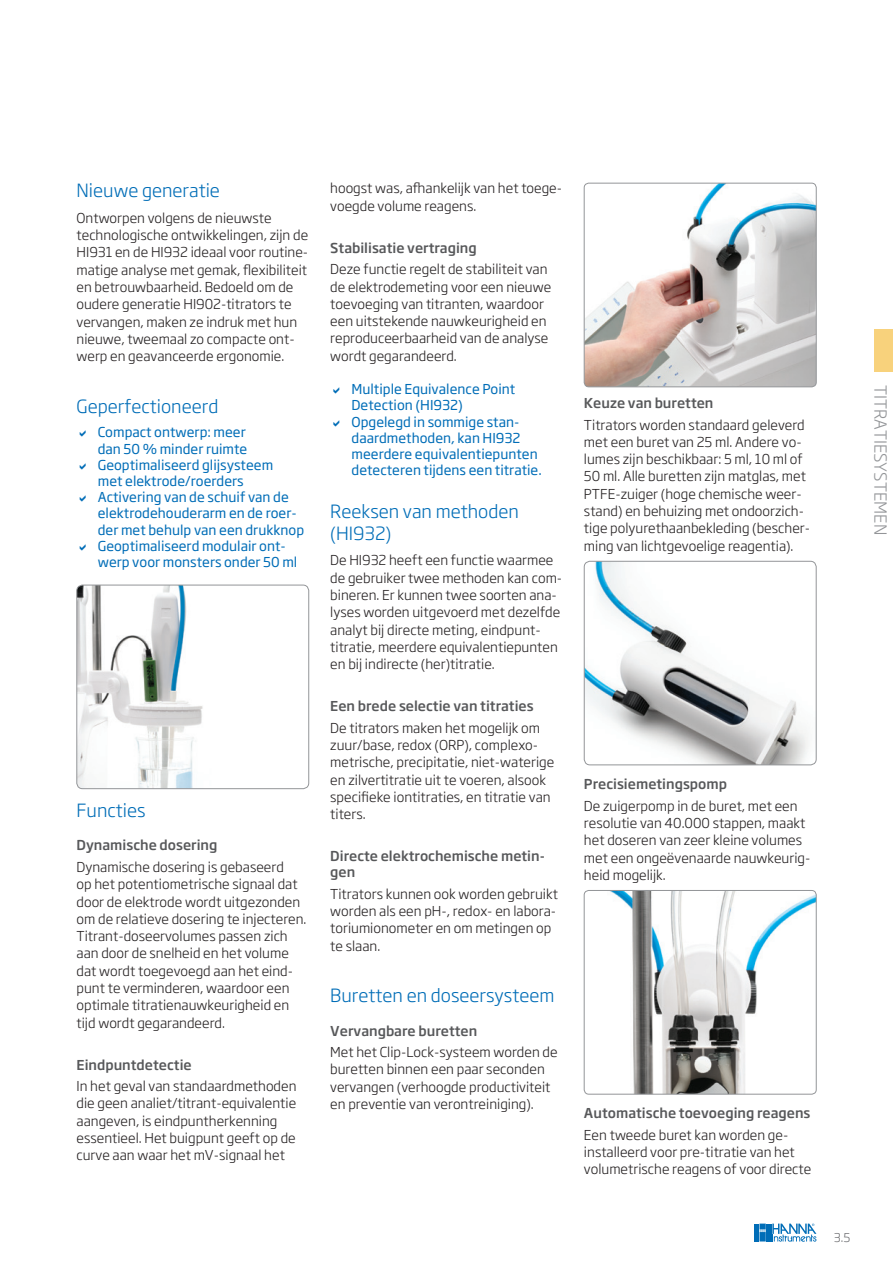
<style>
.page{position:relative;width:893px;height:1263px;background:#fff}
.page>*{position:absolute;margin:0;border:0;box-sizing:border-box;transform-origin:0 0}
.Titel_2{font:300 18px/21.6px "Soho Gothic Pro";color:#006db7}
.t1{font:300 16.5px "Soho Gothic Pro";color:#939598}
.t2{font:300 13.5px/17.2px "Soho Gothic Pro";color:#231f20}
.t3{font:13.5px/16.2px "Soho Gothic Pro";color:#006db7}
.Titel_3{font:500 13.5px/16.2px "Soho Gothic Pro";color:#57585a}
.t4{font:300 12px "Soho Gothic Pro";color:#6c6d70}
</style>
<div class="page">
<img style="left:77px;top:585px;width:232px;height:204px">
<div style="left:77px;top:585px;width:232px;height:204px;border:1px solid #939598;border-radius:6px"></div>
<img style="left:584px;top:183px;width:232px;height:204px">
<div style="left:584px;top:183px;width:232px;height:204px;border:1px solid #939598;border-radius:5px"></div>
<img style="left:584px;top:561px;width:232px;height:204px">
<div style="left:584px;top:561px;width:232px;height:204px;border:1px solid #939598;border-radius:6px"></div>
<img style="left:584px;top:890px;width:232px;height:204px">
<div style="left:584px;top:890px;width:232px;height:204px;border:1px solid #939598;border-radius:5px"></div>
<svg style="left:754px;top:1223px;width:62px;height:19px"></svg>
<div style="left:874px;top:329px;width:19px;height:43px;background:#f8d27c"></div>
<p class="Titel_2" style="left:77px;top:178px;width:145px">Nieuwe generatie</p>
<p class="t2" style="left:77px;top:208px;width:233px">Ontworpen volgens de nieuwste technologische ontwikkelingen, zijn de HI931 en de HI932 ideaal voor routine&shy;matige analyse met gemak, flexibiliteit en betrouwbaarheid. Bedoeld om de oudere generatie HI902-titrators te vervangen, maken ze indruk met hun nieuwe, tweemaal zo compacte ont&shy;werp en geavanceerde ergonomie.</p>
<p class="Titel_2" style="left:77px;top:394px;width:143px">Geperfectioneerd</p>
<p class="t3" style="left:98px;top:424px;width:151px">Compact ontwerp: meer dan 50 % minder ruimte</p>
<p class="t3" style="left:98px;top:456px;width:177px">Geoptimaliseerd glijsysteem met elektrode/roerders</p>
<p class="t3" style="left:98px;top:488px;width:208px">Activering van de schuif van de elektrodehouderarm en de roer&shy;der met behulp van een drukknop</p>
<p class="t3" style="left:98px;top:537px;width:201px">Geoptimaliseerd modulair ont&shy;werp voor monsters onder 50 ml</p>
<p class="Titel_2" style="left:77px;top:799px;width:71px">Functies</p>
<p class="Titel_3" style="left:77px;top:836px;width:142px">Dynamische dosering</p>
<p class="t2" style="left:77px;top:858px;width:231px">Dynamische dosering is gebaseerd<br>op het potentiometrische signaal dat door de elektrode wordt uitgezonden om de relatieve dosering te injecteren.<br>Titrant-doseervolumes passen zich aan door de snelheid en het volume dat wordt toegevoegd aan het eind&shy;punt te verminderen, waardoor een optimale titratienauwkeurigheid en tijd wordt gegarandeerd.</p>
<p class="Titel_3" style="left:77px;top:1055px;width:117px">Eindpuntdetectie</p>
<p class="t2" style="left:77px;top:1077px;width:221px">In het geval van standaardmethoden die geen analiet/titrant-equivalentie aangeven, is eindpuntherkenning essentieel. Het buigpunt geeft op de curve aan waar het mV-signaal het</p>
<p class="t2" style="left:330px;top:179px;width:233px">hoogst was, afhankelijk van het toege&shy;voegde volume reagens.</p>
<p class="Titel_3" style="left:330px;top:239px;width:148px">Stabilisatie vertraging</p>
<p class="t2" style="left:330px;top:260px;width:222px">Deze functie regelt de stabiliteit van de elektrodemeting voor een nieuwe toevoeging van titranten, waardoor een uitstekende nauwkeurigheid en reproduceerbaarheid van de analyse wordt gegarandeerd.</p>
<p class="t3" style="left:351px;top:380px;width:165px">Multiple Equivalence Point<br>Detection (HI932)</p>
<p class="t3" style="left:351px;top:413px;width:192px">Opgelegd in sommige stan&shy;daardmethoden, kan HI932 meerdere equivalentiepunten detecteren tijdens een titratie.</p>
<p class="Titel_2" style="left:330px;top:500px;width:190px">Reeksen van methoden (HI932)</p>
<p class="t2" style="left:330px;top:551px;width:234px">De HI932 heeft een functie waarmee de gebruiker twee methoden kan com&shy;bineren. Er kunnen twee soorten ana&shy;lyses worden uitgevoerd met dezelfde analyt bij directe meting, eindpunt&shy;titratie, meerdere equivalentiepunten en bij indirecte (her)titratie.</p>
<p class="Titel_3" style="left:330px;top:697px;width:205px">Een brede selectie van titraties</p>
<p class="t2" style="left:330px;top:718px;width:226px">De titrators maken het mogelijk om zuur/base, redox (ORP), complexo&shy;metrische, precipitatie, niet-waterige en zilvertitratie uit te voeren, alsook specifieke iontitraties, en titratie van titers.</p>
<p class="Titel_3" style="left:330px;top:847px;width:216px">Directe elektrochemische metin&shy;gen</p>
<p class="t2" style="left:330px;top:884px;width:229px">Titrators kunnen ook worden gebruikt worden als een pH-, redox- en labora&shy;toriumionometer en om metingen op te slaan.</p>
<p class="Titel_2" style="left:330px;top:984px;width:226px">Buretten en doseersysteem</p>
<p class="Titel_3" style="left:330px;top:1021px;width:149px">Vervangbare buretten</p>
<p class="t2" style="left:330px;top:1043px;width:229px">Met het Clip-Lock-systeem worden de buretten binnen een paar seconden vervangen (verhoogde productiviteit en preventie van verontreiniging).</p>
<p class="Titel_3" style="left:584px;top:394px;width:131px">Keuze van buretten</p>
<p class="t2" style="left:584px;top:415px;width:228px">Titrators worden standaard geleverd met een buret van 25 ml. Andere vo&shy;lumes zijn beschikbaar: 5 ml, 10 ml of 50 ml. Alle buretten zijn matglas, met PTFE-zuiger (hoge chemische weer&shy;stand) en behuizing met ondoorzich&shy;tige polyurethaanbekleding (bescher&shy;ming van lichtgevoelige reagentia).</p>
<p class="Titel_3" style="left:584px;top:775px;width:145px">Precisiemetingspomp</p>
<p class="t2" style="left:584px;top:796px;width:228px">De zuigerpomp in de buret, met een resolutie van 40.000 stappen, maakt het doseren van zeer kleine volumes met een ongeëvenaarde nauwkeurig&shy;heid mogelijk.</p>
<p class="Titel_3" style="left:584px;top:1104px;width:228px">Automatische toevoeging reagens</p>
<p class="t2" style="left:584px;top:1125px;width:229px">Een tweede buret kan worden ge-<br>ï nstalleerd voor pre-titratie van het volumetrische reagens of voor directe</p>
<p class="t4" style="left:834px;top:1228px;width:18px">3.5</p>
<p class="t1" style="left:893px;top:385px;width:152px;rotate:90deg">TITRATIESYSTEMEN</p>
</div>
